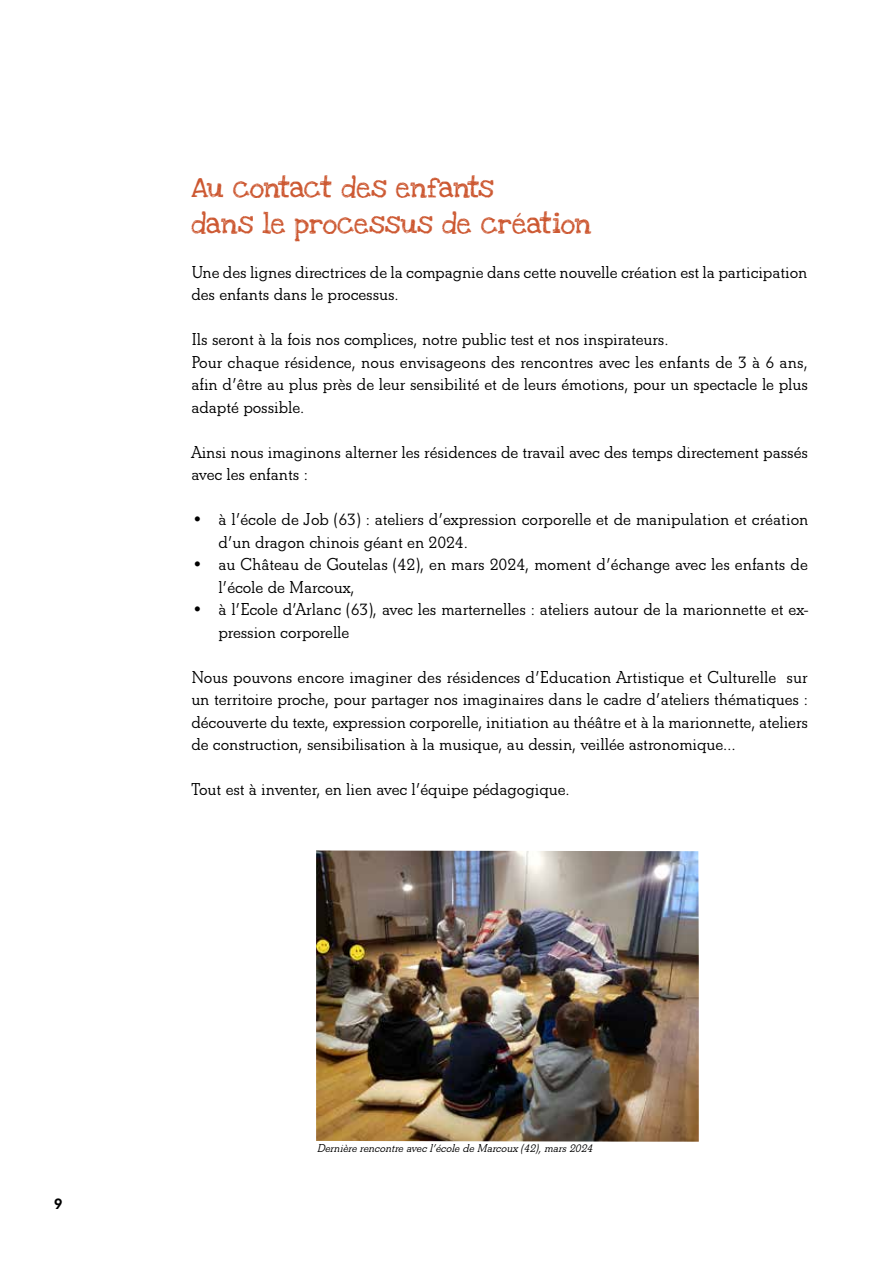
<style>
.page{position:relative;width:893px;height:1263px;background:#fff}
.page>*{position:absolute;margin:0;border:0;box-sizing:border-box;transform-origin:0 0}
.t1{font:21px/36px "Love Ya Like A Sister";color:#cc5730}
.t2{font:600 18px/22.5px "Beton EF";letter-spacing:-.005em;color:#000}
.t3{font:700 18px "Beton EF";color:#000}
.t4{font:italic 600 12px "Beton EF";color:#000}
</style>
<div class="page">
<img style="left:316px;top:850px;width:383px;height:292px">
<p class="t1" style="left:191px;top:170px;width:402px">Au contact des enfants<br>dans le processus de création</p>
<p class="t2" style="left:191px;top:261px;width:618px">Une des lignes directrices de la compagnie dans cette nouvelle création est la participation des enfants dans le processus.</p>
<p class="t2" style="left:191px;top:329px;width:618px">Ils seront à la fois nos complices, notre public test et nos inspirateurs.<br>Pour chaque résidence, nous envisageons des rencontres avec les enfants de 3 à 6 ans, afin d’être au plus près de leur sensibilité et de leurs émotions, pour un spectacle le plus adapté possible.</p>
<p class="t2" style="left:191px;top:441px;width:618px">Ainsi nous imaginons alterner les résidences de travail avec des temps directement passés avec les enfants :</p>
<p class="t2" style="left:218px;top:509px;width:592px;text-indent:-27px">• à l’école de Job (63) : ateliers d’expression corporelle et de manipulation et création d’un dragon chinois géant en 2024.</p>
<p class="t2" style="left:218px;top:554px;width:591px;text-indent:-27px">• au Château de Goutelas (42), en mars 2024, moment d’échange avec les enfants de l’école de Marcoux,</p>
<p class="t2" style="left:218px;top:599px;width:591px;text-indent:-27px">• à l’Ecole d’Arlanc (63), avec les marternelles : ateliers autour de la marionnette et ex&shy;pression corporelle</p>
<p class="t2" style="left:191px;top:666px;width:618px;text-align:justify">Nous pouvons encore imaginer des résidences d’Education Artistique et Culturelle sur un territoire proche, pour partager nos imaginaires dans le cadre d’ateliers thématiques : découverte du texte, expression corporelle, initiation au théâtre et à la marionnette, ateliers de construction, sensibilisation à la musique, au dessin, veillée astronomique…</p>
<p class="t2" style="left:191px;top:779px;width:380px">Tout est à inventer, en lien avec l’équipe pédagogique.</p>
<p class="t3" style="left:54px;top:1192px;width:10px">9</p>
<p class="t4" style="left:317px;top:1141px;width:280px">Dernièrerencontreavecl’écoledeMarcoux(42),mars2024</p>
</div>
